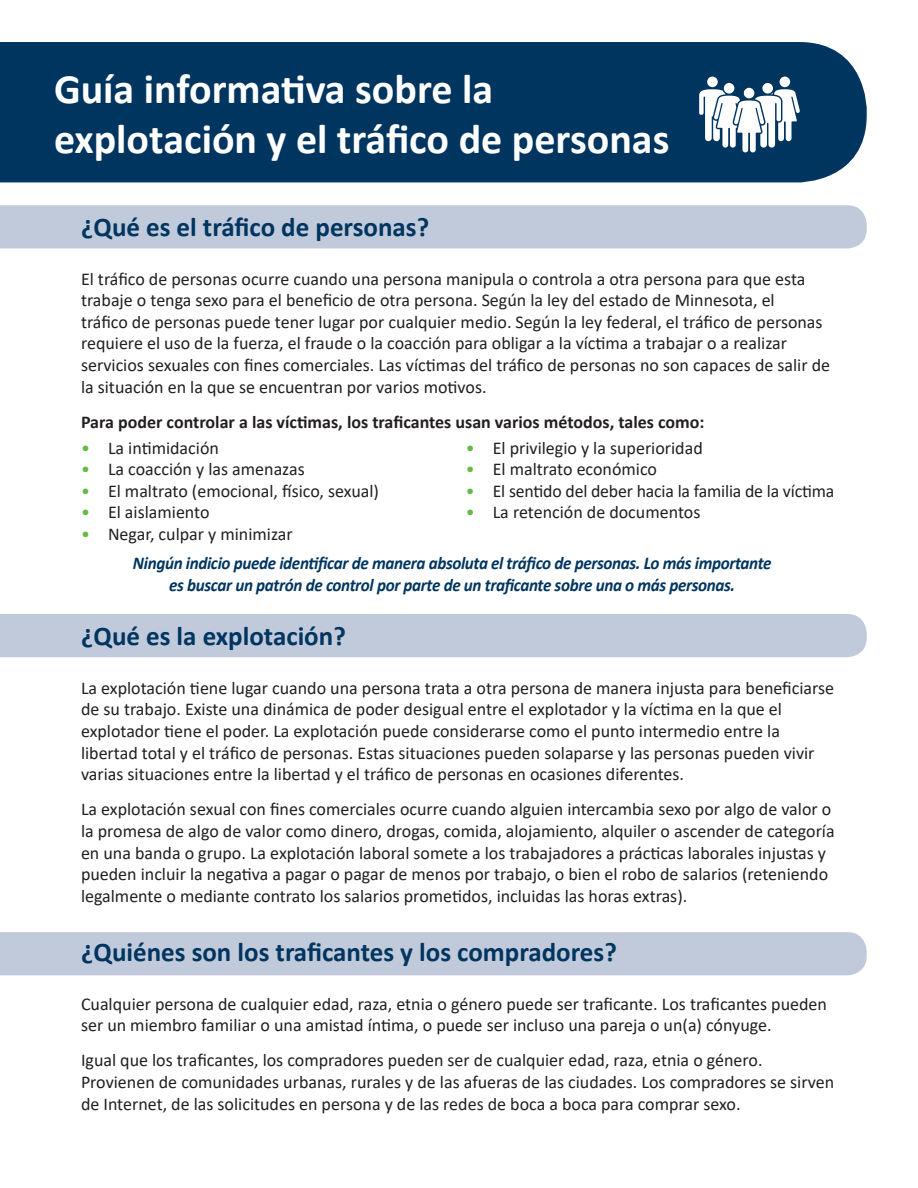
<style>
.page{position:relative;width:918px;height:1188px;background:#fff}
.page>*{position:absolute;margin:0;border:0;box-sizing:border-box;transform-origin:0 0}
.t1{font:700 42px/50.4px "Calibri";color:#fff}
.t2{font:700 27px "Calibri";color:#003560}
.t3{font:18px/21.6px "Calibri";color:#231f20}
.t4{font:italic 700 18px/21.6px "Calibri";letter-spacing:-.02em;color:#003560;text-align:center;scale:.95 1}
.t5{font:700 18px "Calibri";color:#231f20}
.s1{color:#62bb47}
</style>
<div class="page">
<div style="left:0;top:205px;width:867px;height:43px;background:#c1cadb"></div>
<div style="left:0;top:614px;width:867px;height:43px;background:#c1cadb"></div>
<div style="left:0;top:932px;width:867px;height:43px;background:#c1cadb"></div>
<div style="left:0;top:42px;width:867px;height:140px;background:#003560"></div>
<svg style="left:699px;top:77px;width:101px;height:75px"></svg>
<p class="t1" style="left:54px;top:63px;width:617px">Guía informativa sobre la explotación y el tráfico de personas</p>
<p class="t2" style="left:81px;top:208px;width:350px">¿Qué es el tráfico de personas?</p>
<p class="t3" style="left:81px;top:267px;width:751px">El tráfico de personas ocurre cuando una persona manipula o controla a otra persona para que esta trabaje o tenga sexo para el beneficio de otra persona. Según la ley del estado de Minnesota, el<br>tráfico de personas puede tener lugar por cualquier medio. Según la ley federal, el tráfico de personas requiere el uso de la fuerza, el fraude o la coacción para obligar a la víctima a trabajar o a realizar servicios sexuales con fines comerciales. Las víctimas del tráfico de personas no son capaces de salir de la situación en la que se encuentran por varios motivos.</p>
<p class="t5" style="left:81px;top:409px;width:625px">Para poder controlar a las víctimas, los traficantes usan varios métodos, tales como:</p>
<p class="t3" style="left:81px;top:436px;width:139px"><span class="s1">•</span> La intimidación</p>
<p class="t3" style="left:81px;top:458px;width:225px"><span class="s1">•</span> La coacción y las amenazas</p>
<p class="t3" style="left:81px;top:480px;width:300px"><span class="s1">•</span> El maltrato (emocional, físico, sexual)</p>
<p class="t3" style="left:81px;top:501px;width:130px"><span class="s1">•</span> El aislamiento</p>
<p class="t3" style="left:81px;top:523px;width:213px"><span class="s1">•</span> Negar, culpar y minimizar</p>
<p class="t3" style="left:466px;top:436px;width:239px"><span class="s1">•</span> El privilegio y la superioridad</p>
<p class="t3" style="left:466px;top:458px;width:193px"><span class="s1">•</span> El maltrato económico</p>
<p class="t3" style="left:466px;top:480px;width:370px"><span class="s1">•</span> El sentido del deber hacia la familia de la víctima</p>
<p class="t3" style="left:466px;top:501px;width:236px"><span class="s1">•</span> La retención de documentos</p>
<p class="t4" style="left:133px;top:552px;width:674px">Ningún indicio puede identificar de manera absoluta el tráfico de personas. Lo más importante es buscar un patrón de control por parte de un traficante sobre una o más personas.</p>
<p class="t2" style="left:81px;top:617px;width:266px">¿Qué es la explotación?</p>
<p class="t3" style="left:81px;top:677px;width:755px">La explotación tiene lugar cuando una persona trata a otra persona de manera injusta para beneficiarse de su trabajo. Existe una dinámica de poder desigual entre el explotador y la víctima en la que el explotador tiene el poder. La explotación puede considerarse como el punto intermedio entre la libertad total y el tráfico de personas. Estas situaciones pueden solaparse y las personas pueden vivir varias situaciones entre la libertad y el tráfico de personas en ocasiones diferentes.</p>
<p class="t3" style="left:81px;top:798px;width:755px">La explotación sexual con fines comerciales ocurre cuando alguien intercambia sexo por algo de valor o la promesa de algo de valor como dinero, drogas, comida, alojamiento, alquiler o ascender de categoría en una banda o grupo. La explotación laboral somete a los trabajadores a prácticas laborales injustas y pueden incluir la negativa a pagar o pagar de menos por trabajo, o bien el robo de salarios (reteniendo legalmente o mediante contrato los salarios prometidos, incluidas las horas extras).</p>
<p class="t2" style="left:81px;top:933px;width:537px">¿Quiénes son los traficantes y los compradores?</p>
<p class="t3" style="left:81px;top:992px;width:748px">Cualquier persona de cualquier edad, raza, etnia o género puede ser traficante. Los traficantes pueden ser un miembro familiar o una amistad íntima, o puede ser incluso una pareja o un(a) cónyuge.</p>
<p class="t3" style="left:81px;top:1049px;width:755px">Igual que los traficantes, los compradores pueden ser de cualquier edad, raza, etnia o género.<br>Provienen de comunidades urbanas, rurales y de las afueras de las ciudades. Los compradores se sirven de Internet, de las solicitudes en persona y de las redes de boca a boca para comprar sexo.</p>
</div>
